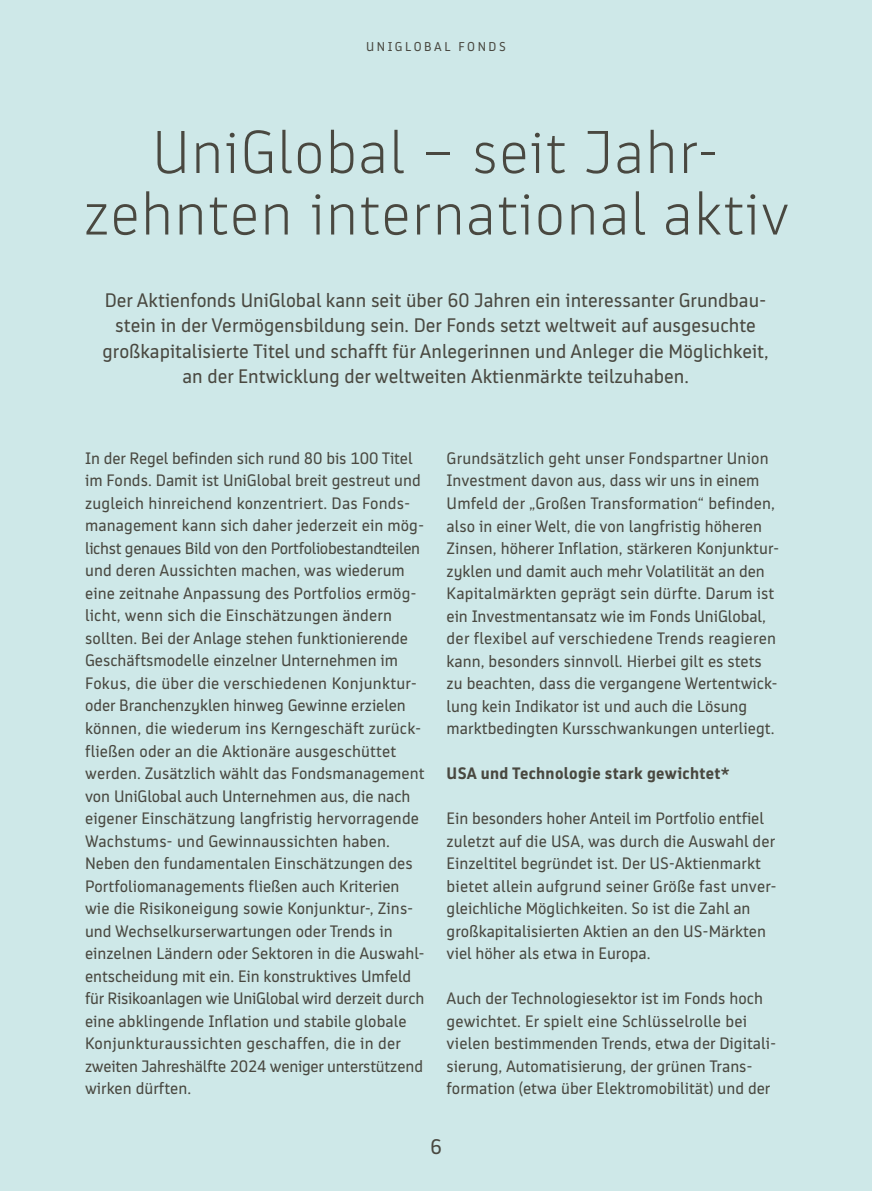
<style>
.page{position:relative;width:872px;height:1191px;background:#cee8e8}
.page>*{position:absolute;margin:0;border:0;box-sizing:border-box;transform-origin:0 0}
.t1{font:300 60px/61.5px "BB Bank Type";letter-spacing:.02em;color:#494840;text-align:center}
.t2{font:21px "BB Bank Type";color:#494840}
.t3{font:19.5px/25.5px "BB Bank Type";color:#494840;text-align:center}
.t4{font:16.5px/22.5px "BB Bank Type";color:#494840}
.t5{font:700 16.5px "BB Bank Type";letter-spacing:.02em;color:#494840}
.t6{font:12.75px "BB Bank Type";letter-spacing:.2em;color:#494840}
</style>
<div class="page">
<p class="t6" style="left:366px;top:40px;width:141px">UNIGLOBAL FONDS</p>
<h1 class="t1" style="left:84px;top:121px;width:707px">UniGlobal – seit Jahr&shy;zehnten international aktiv</h1>
<p class="t3" style="left:103px;top:287px;width:667px">Der Aktienfonds UniGlobal kann seit über 60 Jahren ein interessanter Grundbau&shy;stein in der Vermögensbildung sein. Der Fonds setzt weltweit auf ausgesuchte großkapitalisierte Titel und schafft für Anlegerinnen und Anleger die Möglichkeit, an der Entwicklung der weltweiten Aktienmärkte teilzuhaben.</p>
<p class="t4" style="left:85px;top:447px;width:341px">In der Regel befinden sich rund 80 bis 100 Titel im Fonds. Damit ist UniGlobal breit gestreut und zugleich hinreichend konzentriert. Das Fonds&shy;management kann sich daher jederzeit ein mög&shy;lichst genaues Bild von den Portfoliobestand teilen und deren Aussichten machen, was wiederum eine zeitnahe Anpassung des Portfolios ermög&shy;licht, wenn sich die Einschätzungen ändern sollten. Bei der Anlage stehen funktionierende Geschäftsmodelle einzelner Unternehmen im Fokus, die über die verschiedenen Konjunktur&shy;oder Branchenzyklen hinweg Gewinne erzielen können, die wiederum ins Kerngeschäft zurück&shy;fließen oder an die Aktionäre ausgeschüttet werden. Zusätzlich wählt das Fondsmanagement von UniGlobal auch Unternehmen aus, die nach eigener Einschätzung langfristig hervorragende Wachstums- und Gewinnaussichten haben.<br>Neben den fundamentalen Einschätzungen des Portfoliomanagements fließen auch Kriterien wie die Risikoneigung sowie Konjunktur-, Zins&shy;und Wechselkurserwartungen oder Trends in einzelnen Ländern oder Sektoren in die Auswahl&shy;entscheidung mit ein. Ein konstruktives Umfeld für Risikoanlagen wie UniGlobal wird derzeit durch eine abklingende Inflation und stabile globale Konjunkturaussichten geschaffen, die in der zweiten Jahreshälfte 2024 weniger unterstützend wirken dürften.</p>
<p class="t4" style="left:446px;top:447px;width:334px">Grundsätzlich geht unser Fondspartner Union Investment davon aus, dass wir uns in einem Umfeld der „Großen Transformation“ befinden, also in einer Welt, die von langfristig höheren Zinsen, höherer Inflation, stärkeren Konjunktur&shy;zyklen und damit auch mehr Volatilität an den Kapitalmärkten geprägt sein dürfte. Darum ist ein Investmentansatz wie im Fonds UniGlobal, der flexibel auf verschiedene Trends reagieren kann, besonders sinnvoll. Hierbei gilt es stets zu beachten, dass die vergangene Wertentwick&shy;lung kein Indikator ist und auch die Lösung mark t bedingten Kursschwankungen unterliegt.</p>
<p class="t5" style="left:446px;top:764px;width:285px">USA und Technologie stark gewichtet*</p>
<p class="t4" style="left:446px;top:807px;width:332px">Ein besonders hoher Anteil im Portfolio entfiel zuletzt auf die USA, was durch die Auswahl der Einzeltitel begründet ist. Der US-Aktienmarkt bietet allein aufgrund seiner Größe fast unver&shy;gleichliche Möglichkeiten. So ist die Zahl an großkapitalisierten Aktien an den US-Märkten viel höher als etwa in Europa.</p>
<p class="t4" style="left:446px;top:987px;width:331px">Auch der Technologiesektor ist im Fonds hoch gewichtet. Er spielt eine Schlüsselrolle bei vielen bestimmenden Trends, etwa der Digitali&shy;sierung, Automatisierung, der grünen Trans&shy;formation (etwa über Elektromobilität) und der</p>
<p class="t2" style="left:430px;top:1135px;width:13px">6</p>
</div>
